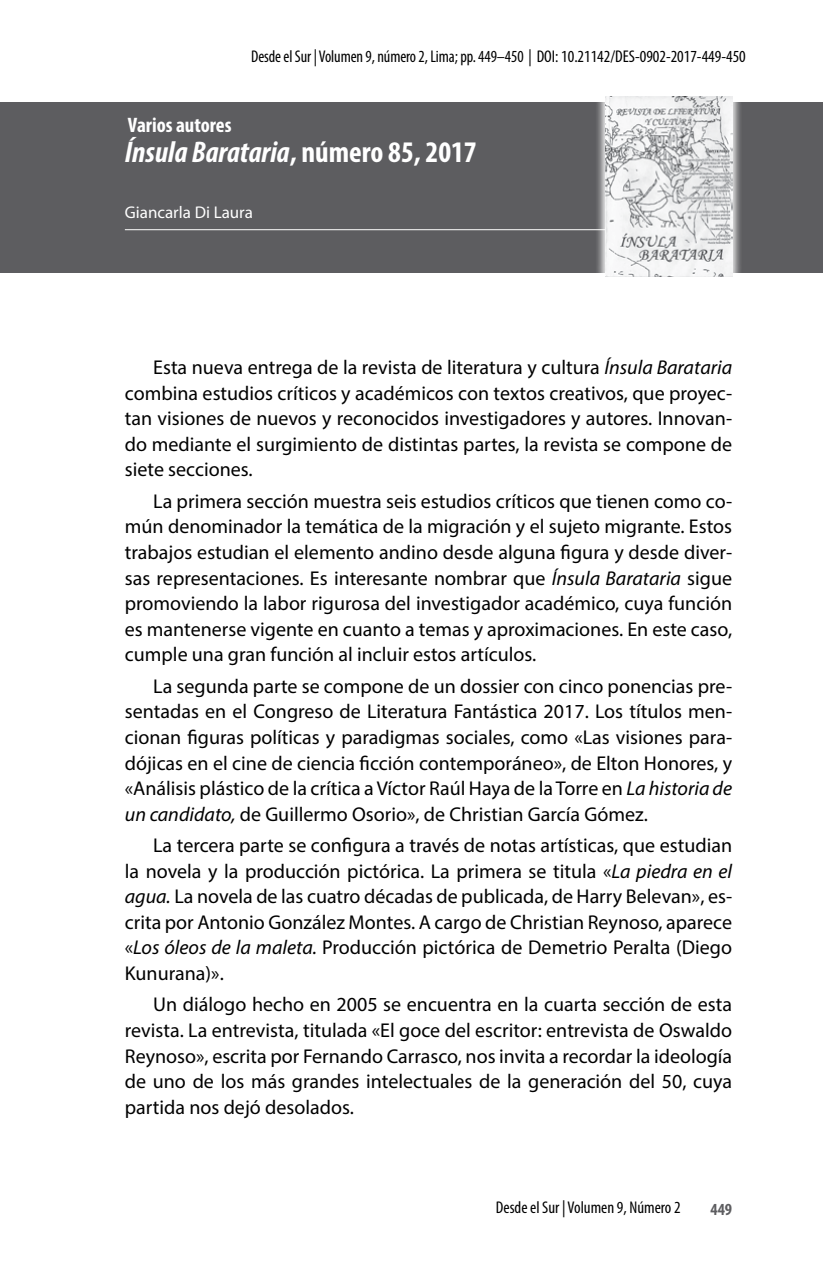
<style>
.page{position:relative;width:823px;height:1265px;background:#fff}
.page>*{position:absolute;margin:0;border:0;box-sizing:border-box;transform-origin:0 0}
.t1{font:italic 700 condensed 30px "Myriad Pro";color:#fff}
.t2{font:700 condensed 21px "Myriad Pro";color:#fff}
.t3{font:20px/25.6px "Myriad Pro";color:#000;text-align:justify}
.t4{font:condensed 17px "Myriad Pro";color:#000;scale:.96 1}
.t5{font:condensed 17px "Myriad Pro";color:#000}
.t6{font:17px "Myriad Pro";color:#fff}
.t7{font:700 condensed 17px "Myriad Pro";color:#5d5d60}
.s1{font-style:normal}
.s2{font-style:italic}
</style>
<div class="page">
<div style="left:0;top:102px;width:822px;height:170px;background:#5d5d60"></div>
<hr style="left:125px;top:229px;width:606px;height:1px;background:#fff">
<div style="left:594px;top:87px;width:148px;height:200px;background:#fff;opacity:.95"></div>
<img style="left:605px;top:97px;width:126px;height:179px">
<p class="t4" style="left:251px;top:46px;width:516px">Desde el Sur | Volumen 9, número 2, Lima; pp. 449–450 | DOI: 10.21142/DES-0902-2017-449-450</p>
<p class="t2" style="left:128px;top:112px;width:105px">Varios autores</p>
<h1 class="t1" style="left:125px;top:133px;width:353px">Ínsula Barataria<span class="s1">, número 85, 2017</span></h1>
<p class="t6" style="left:125px;top:202px;width:129px">Giancarla Di Laura</p>
<p class="t3" style="left:125px;top:354px;width:608px;text-indent:28px">Esta nueva entrega de la revista de literatura y cultura <span class="s2">Ínsula Barataria </span>combina estudios críticos y académicos con textos creativos, que proyec&shy;tan visiones de nuevos y reconocidos investigadores y autores. Innovan&shy;do mediante el surgimiento de distintas partes, la revista se compone de siete secciones.</p>
<p class="t3" style="left:125px;top:488px;width:608px;text-indent:28px">La primera sección muestra seis estudios críticos que tienen como co&shy;mún denominador la temática de la migración y el sujeto migrante. Estos trabajos estudian el elemento andino desde alguna figura y desde diver&shy;sas representaciones. Es interesante nombrar que <span class="s2">Ínsula Barataria</span> sigue promoviendo la labor rigurosa del investigador académico, cuya función es mantenerse vigente en cuanto a temas y aproximaciones. En este caso, cumple una gran función al incluir estos artículos.</p>
<p class="t3" style="left:125px;top:672px;width:608px;text-indent:28px">La segunda parte se compone de un dossier con cinco ponencias pre&shy;sentadas en el Congreso de Literatura Fantástica 2017. Los títulos men&shy;cionan figuras políticas y paradigmas sociales, como «Las visiones para&shy;dójicas en el cine de ciencia ficción contemporáneo», de Elton Honores, y «Análisis plástico de la crítica a Víctor Raúl Haya de la Torre en <span class="s2">La historia de un candidato,</span> de Guillermo Osorio», de Christian García Gómez.</p>
<p class="t3" style="left:125px;top:832px;width:608px;text-indent:28px">La tercera parte se configura a través de notas artísticas, que estudian la novela y la producción pictórica. La primera se titula «<span class="s2">La piedra en el agua.</span> La novela de las cuatro décadas de publicada, de Harry Belevan», es&shy;crita por Antonio González Montes. A cargo de Christian Reynoso, aparece «<span class="s2">Los óleos de la maleta.</span> Producción pictórica de Demetrio Peralta (Diego Kunurana)».</p>
<p class="t3" style="left:125px;top:991px;width:608px;text-indent:28px">Un diálogo hecho en 2005 se encuentra en la cuarta sección de esta revista. La entrevista, titulada «El goce del escritor: entrevista de Oswaldo Reynoso», escrita por Fernando Carrasco, nos invita a recordar la ideología de uno de los más grandes intelectuales de la generación del 50, cuya partida nos dejó desolados.</p>
<p class="t5" style="left:495px;top:1196px;width:186px">Desde el Sur | Volumen 9, Número 2</p>
<p class="t7" style="left:710px;top:1198px;width:23px">449</p>
</div>
